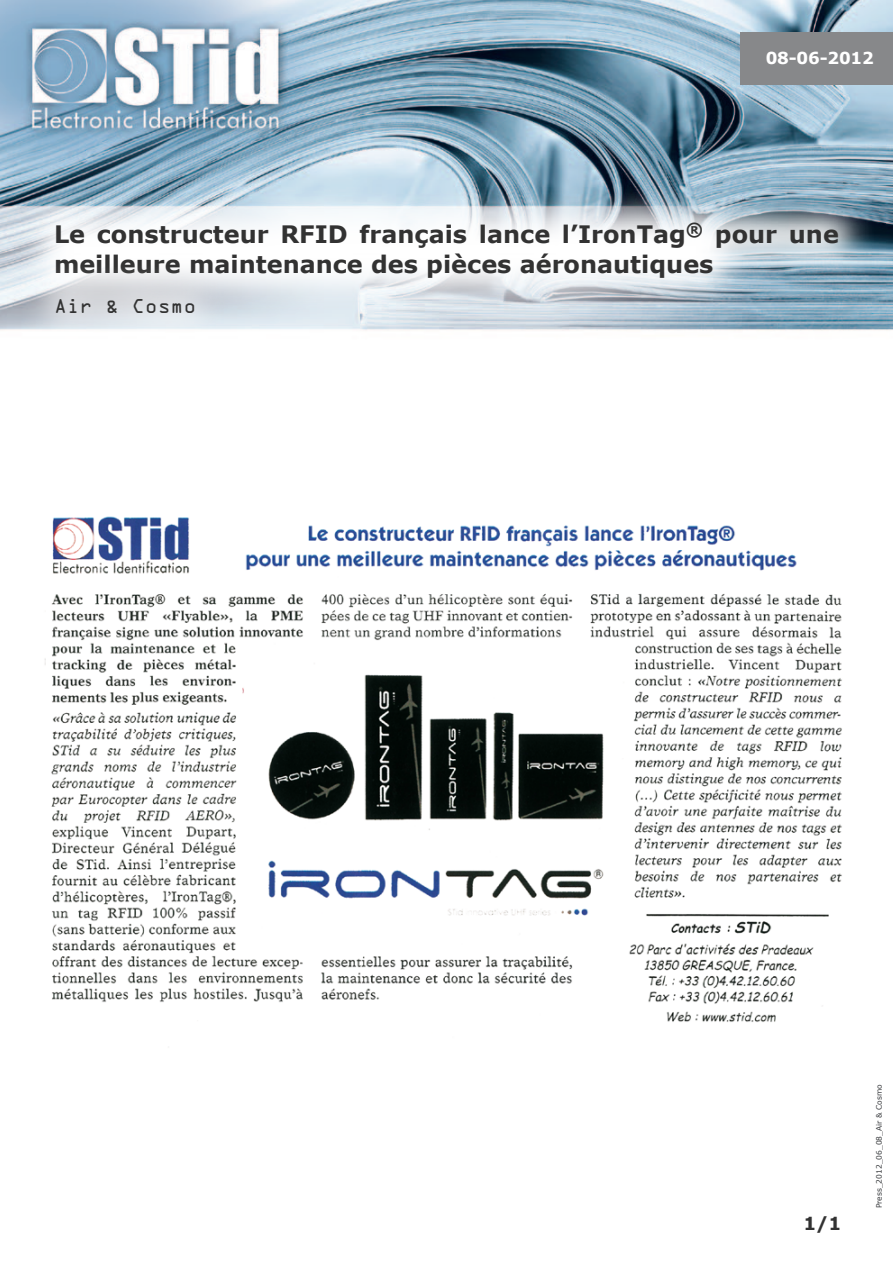
<style>
.page{position:relative;width:893px;height:1263px;background:#fff}
.page>*{position:absolute;margin:0;border:0;box-sizing:border-box;transform-origin:0 0}
.t1{font:700 24px/30px "Verdana";color:#323232}
.t2{font:18px "OCRA Std";color:#323232}
.t3{font:700 18px "Verdana";color:#323232}
.t4{font:700 16.5px "Verdana";letter-spacing:-.01em;color:#fff}
.t5{font:7.5px "Verdana";color:#393b3e}
</style>
<div class="page">
<img style="left:0;top:0;width:893px;height:331px">
<svg style="left:13px;top:179px;width:861px;height:134px"></svg>
<div style="left:740px;top:32px;width:153px;height:52px;background:#87888a"></div>
<img style="left:44px;top:516px;width:798px;height:506px">
<div style="left:13px;top:256px;width:215px;height:92px;background:#fff;opacity:.75"></div>
<p class="t4" style="left:766px;top:47px;width:110px">08-06-2012</p>
<p class="t1" style="left:54px;top:219px;width:786px">Le constructeur RFID français lance l’IronTag<sup>®</sup> pour une meilleure maintenance des pièces aéronautiques</p>
<p class="t2" style="left:54px;top:298px;width:144px">Air &amp; Cosmo</p>
<p class="t3" style="left:803px;top:1211px;width:39px">1/1</p>
<p class="t5" style="left:874px;top:1208px;width:125px;rotate:-90deg">Press_2012_06_08_Air &amp; Cosmo</p>
</div>
